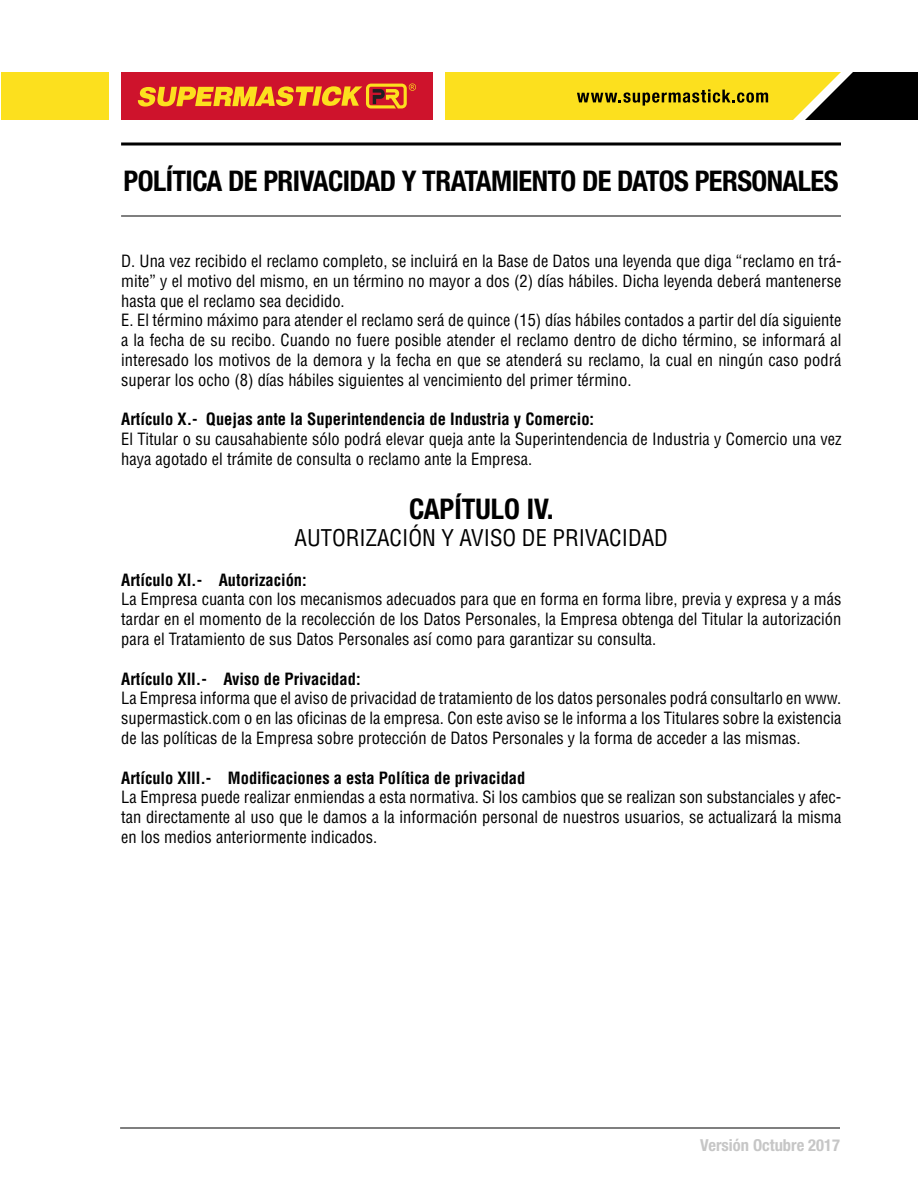
<style>
.page{position:relative;width:918px;height:1188px;background:#fff}
.page>*{position:absolute;margin:0;border:0;box-sizing:border-box;transform-origin:0 0}
.t1{font:700 condensed 28.5px "Helvetica Neue LT Std";letter-spacing:-.02em;color:#000}
.t2{font:700 condensed 28.5px "Helvetica Neue LT Std";color:#000}
.t3{font:condensed 22.5px "Helvetica LT Std";color:#000}
.t4{font:condensed 16.5px/19.8px "Helvetica LT Std";color:#000;text-align:justify}
.t5{font:700 condensed 16.5px "Helvetica LT Std";color:#000}
.t6{font:700 condensed 16.5px "Helvetica Neue LT Std";color:#c6c6c6}
</style>
<div class="page">
<hr style="left:121px;top:216px;width:720px;height:1px;background:#000">
<hr style="left:121px;top:143px;width:720px;height:3px;background:#000">
<div style="left:121px;top:72px;width:312px;height:48px;background:#ce132c"></div>
<svg style="left:138px;top:84px;width:278px;height:24px"></svg>
<div style="left:1px;top:72px;width:108px;height:48px;background:#fce01e"></div>
<svg style="left:445px;top:72px;width:473px;height:48px;background:#c1ac1c"></svg>
<hr style="left:120px;top:1128px;width:720px;height:1px;background:#000">
<h1 class="t1" style="left:124px;top:163px;width:716px">POLÍTICA DE PRIVACIDAD Y TRATAMIENTO DE DATOS PERSONALES</h1>
<p class="t4" style="left:121px;top:251px;width:722px;text-align:left">D. Una vez recibido el reclamo completo, se incluirá en la Base de Datos una leyenda que diga “reclamo en trá&shy;mite” y el motivo del mismo, en un término no mayor a dos (2) días hábiles. Dicha leyenda deberá mantenerse hasta que el reclamo sea decidido.<br>E. El término máximo para atender el reclamo será de quince (15) días hábiles contados a partir del día siguiente a la fecha de su recibo. Cuando no fuere posible atender el reclamo dentro de dicho término, se informará al interesado los motivos de la demora y la fecha en que se atenderá su reclamo, la cual en ningún caso podrá superar los ocho (8) días hábiles siguientes al vencimiento del primer término.</p>
<p class="t5" style="left:121px;top:409px;width:475px">Artículo X.- Quejas ante la Superintendencia de Industria y Comercio:</p>
<p class="t4" style="left:121px;top:429px;width:722px">El Titular o su causahabiente sólo podrá elevar queja ante la Superintendencia de Industria y Comercio una vez haya agotado el trámite de consulta o reclamo ante la Empresa.</p>
<h1 class="t2" style="left:409px;top:492px;width:146px">CAPÍTULO IV.</h1>
<h2 class="t3" style="left:295px;top:524px;width:375px">AUTORIZACIÓN Y AVISO DE PRIVACIDAD</h2>
<p class="t5" style="left:121px;top:569px;width:187px">Artículo XI.- Autorización:</p>
<p class="t4" style="left:121px;top:589px;width:722px">La Empresa cuanta con los mecanismos adecuados para que en forma en forma libre, previa y expresa y a más tardar en el momento de la recolección de los Datos Personales, la Empresa obtenga del Titular la autorización para el Tratamiento de sus Datos Personales así como para garantizar su consulta.</p>
<p class="t5" style="left:121px;top:668px;width:241px">Artículo XII.- Aviso de Privacidad:</p>
<p class="t4" style="left:121px;top:688px;width:722px">La Empresa informa que el aviso de privacidad de tratamiento de los datos personales podrá consultarlo en www. supermastick.com o en las oficinas de la empresa. Con este aviso se le informa a los Titulares sobre la existencia de las políticas de la Empresa sobre protección de Datos Personales y la forma de acceder a las mismas.</p>
<p class="t5" style="left:121px;top:767px;width:406px">Artículo XIII.- Modificaciones a esta Política de privacidad</p>
<p class="t4" style="left:121px;top:787px;width:722px">La Empresa puede realizar enmiendas a esta normativa. Si los cambios que se realizan son substanciales y afec&shy;tan directamente al uso que le damos a la información personal de nuestros usuarios, se actualizará la misma en los medios anteriormente indicados.</p>
<p class="t6" style="left:700px;top:1135px;width:141px">Versión Octubre 2017</p>
</div>
